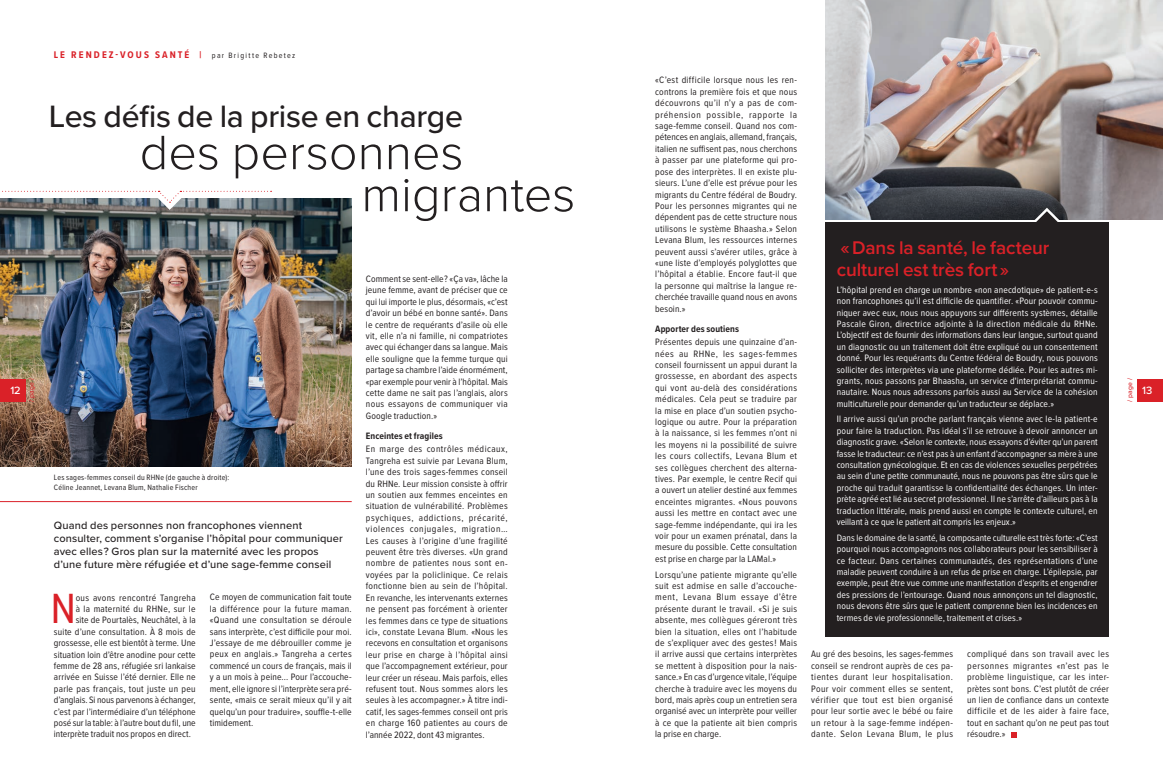
<style>
.page{position:relative;width:1163px;height:780px;background:#fff}
.page>*{position:absolute;margin:0;border:0;box-sizing:border-box;transform-origin:0 0}
.t1{font:300 50px/42px "Proxima Nova";letter-spacing:.005em;color:#231f20}
.t2{font:43.8px "Proxima Nova Cond";color:#da2128}
.t3{font:500 32px "Proxima Nova";letter-spacing:-.01em;color:#231f20}
.t4{font:600 19px/22px "Proxima Nova";letter-spacing:-.005em;color:#da2128}
.t5{font:500 11px/13px "Proxima Nova";letter-spacing:.01em;color:#231f20}
.t6{font:500 11px "Proxima Nova";color:#fff}
.t7{font:700 10px "Proxima Nova Cond";letter-spacing:.205em;color:#da2128}
.t8{font:9.6px/11.4px "Proxima Nova Cond";letter-spacing:.015em;color:#231f20;text-align:justify}
.t9{font:9.6px/11.4px "Proxima Nova Cond";letter-spacing:.01em;color:#fff;text-align:justify}
.t10{font:700 9.6px "Proxima Nova Cond";letter-spacing:.01em;color:#231f20}
.t11{font:9.6px "Proxima Nova Cond";letter-spacing:.035em;color:#231f20}
.t12{font:8px/10px "Proxima Nova Cond";letter-spacing:.025em;color:#231f20}
.t13{font:500 6.8px "Proxima Nova";letter-spacing:.04em;color:#da2128}
.s1{font-weight:400;font-size:8px;color:#231f20}
</style>
<div class="page">
<hr style="left:0;top:501px;width:351px;height:1px;background:#da2128">
<img style="left:0;top:198px;width:351px;height:268px">
<img style="left:825px;top:0;width:337px;height:219px">
<div style="left:825px;top:222px;width:283px;height:414px;background:#231f20"></div>
<svg style="left:1034px;top:208px;width:25px;height:14px"></svg>
<div style="left:1137px;top:378px;width:25px;height:23px;background:#da2128"></div>
<svg style="left:1011px;top:732px;width:5px;height:5px"></svg>
<svg style="left:0;top:191px;width:271px;height:19px"></svg>
<div style="left:0;top:378px;width:26px;height:23px;background:#da2128"></div>
<p class="t7" style="left:54px;top:47px;width:243px">Le rendez-vous santé | <span class="s1">par Brigitte Rebetez</span></p>
<p class="t8" style="left:655px;top:74px;width:143px">«C’est difficile lorsque nous les ren&shy;controns la première fois et que nous découvrons qu’il n’y a pas de com&shy;préhension possible, rapporte la sage-femme conseil. Quand nos com&shy;pétences en anglais, allemand, français, italien ne suffisent pas, nous cherchons à passer par une plateforme qui pro&shy;pose des interprètes. Il en existe plu&shy;sieurs. L’une d’elle est prévue pour les migrants du Centre fédéral de Boudry.<br>Pour les personnes migrantes qui ne dépendent pas de cette structure nous utilisons le système Bhaasha.» Selon Levana Blum, les ressources internes peuvent aussi s’avérer utiles, grâce à «une liste d’employés polyglottes que l’hôpital a établie. Encore faut-il que la personne qui maîtrise la langue re&shy;cherchée travaille quand nous en avons besoin.»</p>
<p class="t10" style="left:655px;top:321px;width:85px">Apporter des soutiens</p>
<p class="t8" style="left:655px;top:336px;width:143px">Présentes depuis une quinzaine d’an&shy;nées au RHNe, les sages-femmes conseil fournissent un appui durant la grossesse, en abordant des aspects qui vont au-delà des considérations médicales. Cela peut se traduire par la mise en place d’un soutien psycho&shy;logique ou autre. Pour la préparation à la naissance, si les femmes n’ont ni les moyens ni la possibilité de suivre les cours collectifs, Levana Blum et ses collègues cherchent des alterna&shy;tives. Par exemple, le centre Recif qui a ouvert un atelier destiné aux femmes enceintes migrantes. «Nous pouvons aussi les mettre en contact avec une sage-femme indépendante, qui ira les voir pour un examen prénatal, dans la mesure du possible. Cette consultation est prise en charge par la LAMal.»</p>
<p class="t8" style="left:655px;top:568px;width:143px">Lorsqu’une patiente migrante qu’elle suit est admise en salle d’accouche&shy;ment, Levana Blum essaye d’être présente durant le travail. «Si je suis absente, mes collègues géreront très bien la situation, elles ont l’habitude de s’expliquer avec des gestes ! Mais il arrive aussi que certains interprètes se mettent à disposition pour la nais&shy;sance.» En cas d’urgence vitale, l’équipe cherche à traduire avec les moyens du bord, mais après coup un entretien sera organisé avec un interprète pour veiller à ce que la patiente ait bien compris la prise en charge.</p>
<h3 class="t3" style="left:49px;top:93px;width:415px">Les défis de la prise en charge</h3>
<h1 class="t1" style="left:361px;top:129px;width:215px;text-indent:-222px">des personnes migrantes</h1>
<h3 class="t4" style="left:836px;top:236px;width:214px">« Dans la santé, le facteur culturel est très fort »</h3>
<p class="t9" style="left:836px;top:283px;width:262px">L’hôpital prend en charge un nombre «non anecdotique» de patient-e-s non francophones qu’il est difficile de quantifier. «Pour pouvoir commu&shy;niquer avec eux, nous nous appuyons sur différents systèmes, détaille Pascale Giron, directrice adjointe à la direction médicale du RHNe.<br>L’objectif est de fournir des informations dans leur langue, surtout quand un diagnostic ou un traitement doit être expliqué ou un consentement donné. Pour les requérants du Centre fédéral de Boudry, nous pouvons solliciter des interprètes via une plateforme dédiée. Pour les autres mi&shy;grants, nous passons par Bhaasha, un service d'interprétariat commu&shy;nautaire. Nous nous adressons parfois aussi au Service de la cohésion multiculturelle pour demander qu’un traducteur se déplace.»</p>
<p class="t9" style="left:836px;top:413px;width:262px">Il arrive aussi qu’un proche parlant français vienne avec le-la patient-e pour faire la traduction. Pas idéal s’il se retrouve à devoir annoncer un diagnostic grave. «Selon le contexte, nous essayons d’éviter qu’un parent fasse le traducteur: ce n’est pas à un enfant d’accompagner sa mère à une consultation gynécologique. Et en cas de violences sexuelles perpétrées au sein d’une petite communauté, nous ne pouvons pas être sûrs que le proche qui traduit garantisse la confidentialité des échanges. Un inter&shy;prète agréé est lié au secret professionnel. Il ne s’arrête d’ailleurs pas à la traduction littérale, mais prend aussi en compte le contexte culturel, en veillant à ce que le patient ait compris les enjeux.»</p>
<p class="t9" style="left:836px;top:531px;width:262px">Dans le domaine de la santé, la composante culturelle est très forte: «C’est pourquoi nous accompagnons nos collaborateurs pour les sensibiliser à ce facteur. Dans certaines communautés, des représentations d’une maladie peuvent conduire à un refus de prise en charge. L’épilepsie, par exemple, peut être vue comme une manifestation d’esprits et engendrer des pressions de l’entourage. Quand nous annonçons un tel diagnostic, nous devons être sûrs que le patient comprenne bien les incidences en termes de vie professionnelle, traitement et crises.»</p>
<p class="t8" style="left:366px;top:273px;width:143px">Comment se sent-elle ? «Ça va», lâche la jeune femme, avant de préciser que ce qui lui importe le plus, désormais, «c’est d’avoir un bébé en bonne santé». Dans le centre de requérants d’asile où elle vit, elle n’a ni famille, ni compatriotes avec qui échanger dans sa langue. Mais elle souligne que la femme turque qui partage sa chambre l’aide énormément, «par exemple pour venir à l’hôpital. Mais cette dame ne sait pas l’anglais, alors nous essayons de communiquer via Google traduction.»</p>
<p class="t10" style="left:366px;top:428px;width:78px">Enceintes et fragiles</p>
<p class="t8" style="left:366px;top:443px;width:143px">En marge des contrôles médicaux, Tangreha est suivie par Levana Blum, l’une des trois sages-femmes conseil du RHNe. Leur mission consiste à offrir un soutien aux femmes enceintes en situation de vulnérabilité. Problèmes psychiques, addictions, précarité, violences conjugales, migration… Les causes à l’origine d’une fragilité peuvent être très diverses. «Un grand nombre de patientes nous sont en&shy;voyées par la policlinique. Ce relais fonctionne bien au sein de l’hôpital.<br>En revanche, les intervenants externes ne pensent pas forcément à orienter les femmes dans ce type de situations ici», constate Levana Blum. «Nous les recevons en consultation et organisons leur prise en charge à l’hôpital ainsi que l’accompagnement extérieur, pour leur créer un réseau. Mais parfois, elles refusent tout. Nous sommes alors les seules à les accompagner.» À titre indi&shy;catif, les sages-femmes conseil ont pris en charge 160 patientes au cours de l’année 2022, dont 43 migrantes.</p>
<p class="t6" style="left:10px;top:382px;width:12px">12</p>
<p class="t13" style="left:26px;top:401px;width:25px;rotate:-90deg">/ page /</p>
<p class="t13" style="left:1124px;top:401px;width:25px;rotate:-90deg">/ page /</p>
<p class="t12" style="left:54px;top:472px;width:177px">Les sages-femmes conseil du RHNe (de gauche à droite):<br>Céline Jeannet, Levana Blum, Nathalie Fischer</p>
<p class="t5" style="left:54px;top:518px;width:290px">Quand des personnes non francophones viennent consulter, comment s’organise l’hôpital pour communiquer avec elles ? Gros plan sur la maternité avec les propos d’une future mère réfugiée et d’une sage-femme conseil</p>
<h2 class="t2" style="left:51px;top:576px;width:27px">N</h2>
<p class="t11" style="left:76px;top:590px;width:121px">ous avons rencontré Tangreha</p>
<p class="t8" style="left:210px;top:591px;width:143px">Ce moyen de communication fait toute la différence pour la future maman. «Quand une consultation se déroule sans interprète, c’est difficile pour moi.<br>J’essaye de me débrouiller comme je peux en anglais.» Tangreha a certes commencé un cours de français, mais il y a un mois à peine... Pour l’accouche&shy;ment, elle ignore si l’interprète sera pré&shy;sente, «mais ce serait mieux qu’il y ait quelqu’un pour traduire», souffle-t-elle timidement.</p>
<p class="t8" style="left:76px;top:602px;width:121px">à la maternité du RHNe, sur le</p>
<p class="t8" style="left:76px;top:614px;width:121px">site de Pourtalès, Neuchâtel, à la</p>
<p class="t8" style="left:54px;top:625px;width:143px">suite d’une consultation. À 8 mois de</p>
<p class="t8" style="left:54px;top:636px;width:143px">grossesse, elle est bientôt à terme. Une</p>
<p class="t8" style="left:54px;top:648px;width:143px">situation loin d’être anodine pour cette</p>
<p class="t8" style="left:54px;top:659px;width:143px">femme de 28 ans, réfugiée sri lankaise</p>
<p class="t8" style="left:54px;top:671px;width:143px">arrivée en Suisse l’été dernier. Elle ne</p>
<p class="t8" style="left:54px;top:682px;width:143px">parle pas français, tout juste un peu</p>
<p class="t8" style="left:54px;top:693px;width:143px">d’anglais. Si nous parvenons à échanger,</p>
<p class="t8" style="left:54px;top:705px;width:143px">c’est par l’intermédiaire d’un téléphone</p>
<p class="t8" style="left:54px;top:716px;width:143px">posé sur la table: à l’autre bout du fil, une</p>
<p class="t8" style="left:54px;top:728px;width:139px">interprète traduit nos propos en direct.</p>
<p class="t8" style="left:811px;top:648px;width:143px">Au gré des besoins, les sages-femmes conseil se rendront auprès de ces pa&shy;tientes durant leur hospitalisation.<br>Pour voir comment elles se sentent, vérifier que tout est bien organisé pour leur sortie avec le bébé ou faire un retour à la sage-femme indépen&shy;dante. Selon Levana Blum, le plus</p>
<p class="t8" style="left:967px;top:648px;width:143px">compliqué dans son travail avec les personnes migrantes «n’est pas le problème linguistique, car les inter&shy;prètes sont bons. C’est plutôt de créer un lien de confiance dans un contexte difficile et de les aider à faire face, tout en sachant qu’on ne peut pas tout résoudre.»</p>
<p class="t6" style="left:1142px;top:382px;width:12px">13</p>
</div>
